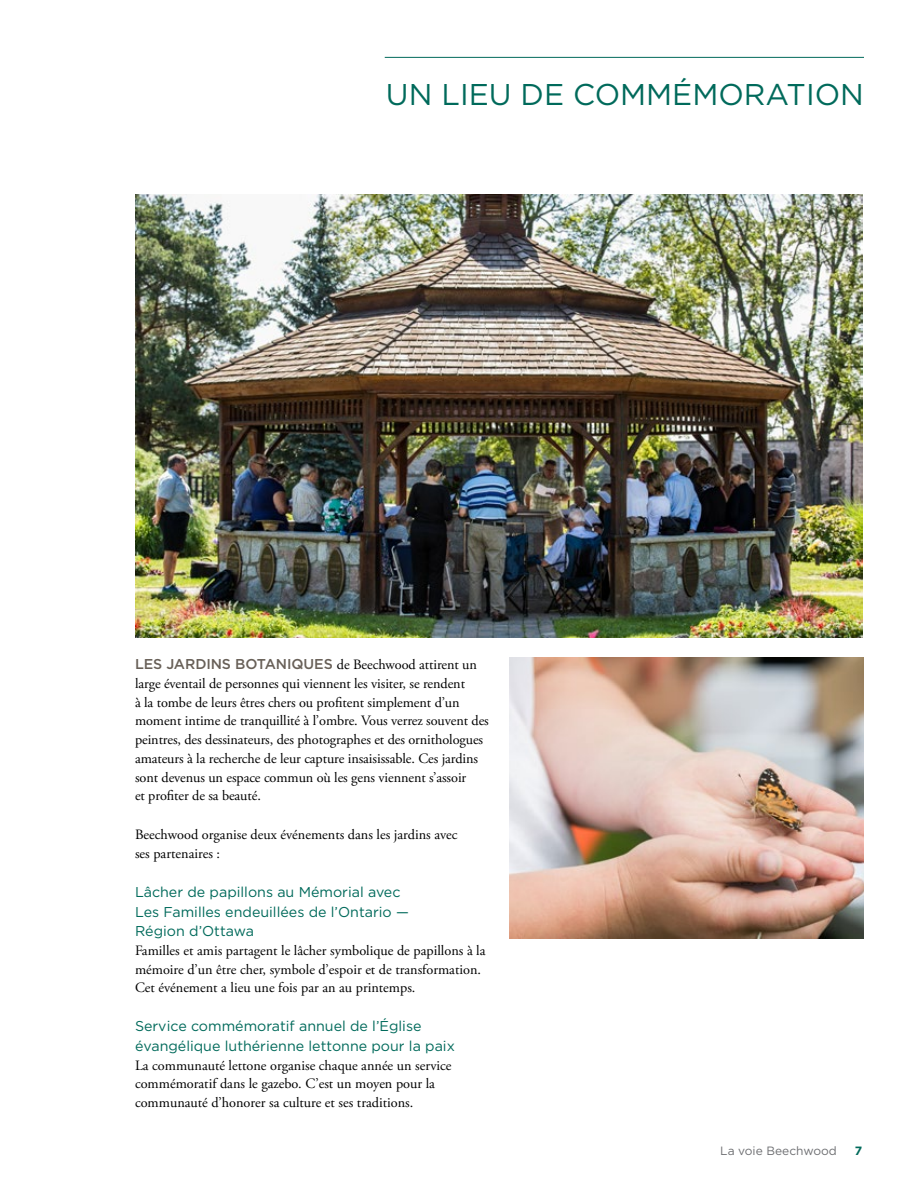
<style>
.page{position:relative;width:918px;height:1188px;background:#fff}
.page>*{position:absolute;margin:0;border:0;box-sizing:border-box;transform-origin:0 0}
.t1{font:30px "Gotham";color:#006a5b}
.t2{font:14.25px/18.8px "Adobe Garamond Pro";letter-spacing:-.005em;color:#000}
.t3{font:14.25px/19.5px "Gotham";color:#006a5b}
.t4{font:12px "Gotham";color:#6d6e71}
.t5{font:700 12px "Gotham";color:#006a5b}
.s1{font-family:"Gotham";font-weight:500;color:#686058}
</style>
<div class="page">
<hr style="left:385px;top:57px;width:479px;height:1px;background:#006a5b">
<img style="left:135px;top:194px;width:727px;height:443px">
<img style="left:510px;top:658px;width:354px;height:281px">
<h1 class="t1" style="left:386px;top:78px;width:480px">UN LIEU DE COMMÉMORATION</h1>
<p class="t2" style="left:135px;top:656px;width:355px"><span class="s1">LES JARDINS BOTANIQUES</span> de Beechwood attirent un large éventail de personnes qui viennent les visiter, se rendent<br>à la tombe de leurs êtres chers ou profitent simplement d’un moment intime de tranquillité à l’ombre. Vous verrez souvent des peintres, des dessinateurs, des photographes et des ornithologues amateurs à la recherche de leur capture insaisissable. Ces jardins sont devenus un espace commun où les gens viennent s’assoir<br>et profiter de sa beauté.</p>
<p class="t2" style="left:135px;top:825px;width:324px;line-height:19.5px">Beechwood organise deux événements dans les jardins avec ses partenaires :</p>
<p class="t3" style="left:135px;top:882px;width:275px">Lâcher de papillons au Mémorial avec<br>Les Familles endeuillées de l’Ontario —<br>Région d’Ottawa</p>
<p class="t2" style="left:135px;top:941px;width:352px">Familles et amis partagent le lâcher symbolique de papillons à la mémoire d’un être cher, symbole d’espoir et de transformation.<br>Cet événement a lieu une fois par an au printemps.</p>
<p class="t3" style="left:135px;top:1016px;width:321px">Service commémoratif annuel de l’Église évangélique luthérienne lettonne pour la paix</p>
<p class="t2" style="left:135px;top:1056px;width:318px">La communauté lettone organise chaque année un service commémoratif dans le gazebo. C’est un moyen pour la communauté d’honorer sa culture et ses traditions.</p>
<p class="t4" style="left:720px;top:1145px;width:118px">La voie Beechwood</p>
<p class="t5" style="left:855px;top:1144px;width:9px">7</p>
</div>
